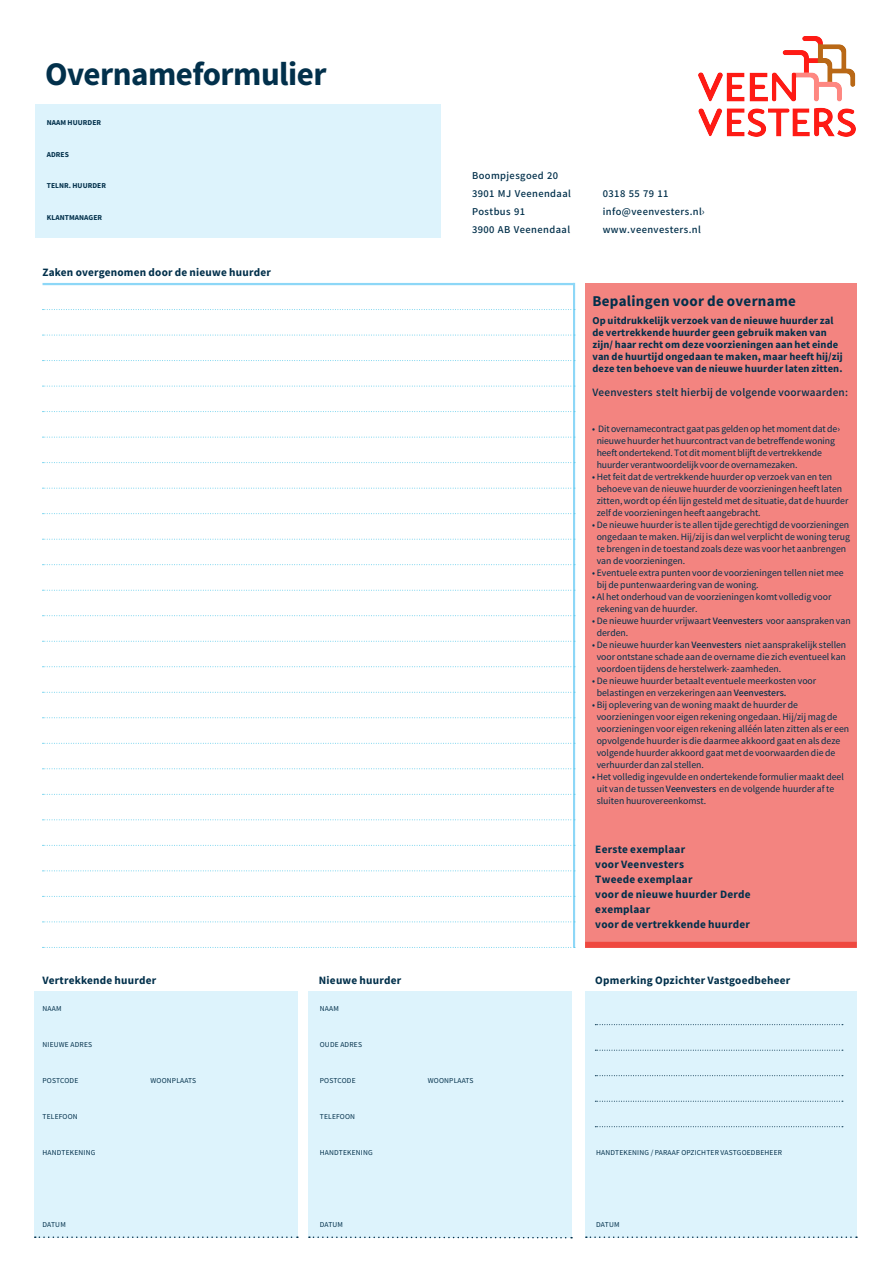
<style>
.page{position:relative;width:893px;height:1263px;background:#fff}
.page>*{position:absolute;margin:0;border:0;box-sizing:border-box;transform-origin:0 0}
.Titel{font:700 33px "Mada";letter-spacing:-.015em;color:#02304b}
.Normaal{font:700 15px "Mada";letter-spacing:.02em;color:#02304b}
.Normaal-2{font:700 11.25px/15px "Mada";letter-spacing:.02em;color:#02304b}
.Kopje_onderkast{font:700 11.25px "Mada";letter-spacing:.02em;color:#02304b}
.Normaal-3{font:500 11.25px "Mada";letter-spacing:.02em;color:#02304b}
.Normaal-4{font:700 10.5px/12px "Mada";letter-spacing:.01em;color:#02304b}
.Normaal-5{font:500 10.5px/18px "Mada";letter-spacing:.04em;color:#02304b}
.Normaal-6{font:9.75px/12px "Mada";color:#02304b}
.Normaal-7{font:7.5px "Mada";letter-spacing:.025em;color:#02304b}
.Normaal-8{font:700 7.5px "Mada";letter-spacing:.01em;color:#02304b}
.s1{font-weight:400}
.s2{font-style:inherit}
.s3{font-weight:500}
</style>
<div class="page">
<div style="left:585px;top:283px;width:272px;height:665px;background:#f38480"></div>
<div style="left:585px;top:942px;width:272px;height:6px;background:#ef483f"></div>
<hr style="left:43px;top:283px;width:531px;height:2px;background:#8dd7f7">
<hr style="left:573px;top:283px;width:2px;height:665px;background:#8dd7f7">
<svg style="left:43px;top:309px;width:532px;height:1px"></svg>
<svg style="left:43px;top:335px;width:532px;height:1px"></svg>
<svg style="left:43px;top:360px;width:532px;height:1px"></svg>
<svg style="left:43px;top:386px;width:532px;height:1px"></svg>
<svg style="left:43px;top:411px;width:532px;height:1px"></svg>
<svg style="left:43px;top:437px;width:532px;height:1px"></svg>
<svg style="left:43px;top:462px;width:532px;height:1px"></svg>
<svg style="left:43px;top:488px;width:532px;height:1px"></svg>
<svg style="left:43px;top:513px;width:532px;height:1px"></svg>
<svg style="left:43px;top:539px;width:532px;height:1px"></svg>
<svg style="left:43px;top:564px;width:532px;height:1px"></svg>
<svg style="left:43px;top:590px;width:532px;height:1px"></svg>
<svg style="left:43px;top:615px;width:532px;height:1px"></svg>
<svg style="left:43px;top:641px;width:532px;height:1px"></svg>
<svg style="left:43px;top:666px;width:532px;height:1px"></svg>
<svg style="left:43px;top:692px;width:532px;height:1px"></svg>
<svg style="left:43px;top:717px;width:532px;height:1px"></svg>
<svg style="left:43px;top:743px;width:532px;height:1px"></svg>
<svg style="left:43px;top:768px;width:532px;height:1px"></svg>
<svg style="left:43px;top:794px;width:532px;height:1px"></svg>
<svg style="left:43px;top:819px;width:532px;height:1px"></svg>
<svg style="left:43px;top:845px;width:532px;height:1px"></svg>
<svg style="left:43px;top:870px;width:532px;height:1px"></svg>
<svg style="left:43px;top:896px;width:532px;height:1px"></svg>
<svg style="left:43px;top:921px;width:532px;height:1px"></svg>
<svg style="left:43px;top:947px;width:532px;height:1px"></svg>
<div style="left:34px;top:991px;width:264px;height:246px;background:#ddf3fc"></div>
<div style="left:308px;top:991px;width:264px;height:246px;background:#ddf3fc"></div>
<div style="left:585px;top:991px;width:272px;height:246px;background:#ddf3fc"></div>
<svg style="left:35px;top:1236px;width:263px;height:2px"></svg>
<svg style="left:309px;top:1236px;width:263px;height:3px"></svg>
<svg style="left:586px;top:1236px;width:271px;height:2px"></svg>
<svg style="left:595px;top:1024px;width:248px;height:1px"></svg>
<svg style="left:595px;top:1050px;width:248px;height:1px"></svg>
<svg style="left:595px;top:1075px;width:248px;height:1px"></svg>
<svg style="left:595px;top:1101px;width:248px;height:1px"></svg>
<svg style="left:595px;top:1126px;width:248px;height:1px"></svg>
<svg style="left:698px;top:36px;width:158px;height:101px"></svg>
<div style="left:35px;top:104px;width:405px;height:134px;background:#ddf3fc"></div>
<p class="Titel" style="left:45px;top:55px;width:283px">Overnameformulier</p>
<p class="Normaal-8" style="left:47px;top:118px;width:56px">NAAM HUURDER</p>
<p class="Normaal-8" style="left:47px;top:150px;width:24px">ADRES</p>
<p class="Normaal-8" style="left:47px;top:181px;width:61px">TELNR. HUURDER</p>
<p class="Normaal-8" style="left:47px;top:213px;width:57px">KLANTMANAGER</p>
<p class="Kopje_onderkast" style="left:43px;top:266px;width:230px">Zaken overgenomen door de nieuwe huurder</p>
<p class="Normaal-5" style="left:472px;top:167px;width:100px">Boompjesgoed 20<br>3901 MJ Veenendaal<br>Postbus 91<br>3900 AB Veenendaal</p>
<p class="Kopje_onderkast" style="left:43px;top:974px;width:115px">Vertrekkende huurder</p>
<p class="Normaal-7" style="left:43px;top:1004px;width:20px">NAAM</p>
<p class="Normaal-7" style="left:43px;top:1040px;width:51px">NIEUWE ADRES</p>
<p class="Normaal-7" style="left:43px;top:1076px;width:37px">POSTCODE</p>
<p class="Normaal-7" style="left:151px;top:1076px;width:47px">WOONPLAATS</p>
<p class="Normaal-7" style="left:43px;top:1112px;width:37px">TELEFOON</p>
<p class="Normaal-7" style="left:43px;top:1148px;width:54px">HANDTEKENING</p>
<p class="Kopje_onderkast" style="left:319px;top:974px;width:84px">Nieuwe huurder</p>
<p class="Normaal-7" style="left:320px;top:1004px;width:20px">NAAM</p>
<p class="Normaal-7" style="left:320px;top:1040px;width:44px">OUDE ADRES</p>
<p class="Normaal-7" style="left:320px;top:1076px;width:37px">POSTCODE</p>
<p class="Normaal-7" style="left:428px;top:1076px;width:47px">WOONPLAATS</p>
<p class="Normaal-7" style="left:320px;top:1112px;width:37px">TELEFOON</p>
<p class="Normaal-7" style="left:320px;top:1148px;width:54px">HANDTEKENING</p>
<p class="Normaal-5" style="left:603px;top:185px;width:104px">0318 55 79 11 info@veenvesters.nl<span class="s1">› </span>www.veenvesters.nl</p>
<p class="Normaal" style="left:592px;top:293px;width:205px">Bepalingen voor de overname</p>
<p class="Normaal-4" style="left:592px;top:315px;width:252px">Op uitdrukkelijk verzoek van de nieuwe huurder zal de vertrekkende huurder geen gebruik maken van zijn/ haar recht om deze voorzieningen aan het einde van de huurtijd ongedaan te maken, maar heeft hij/zij deze ten behoeve van de nieuwe huurder laten zitten.</p>
<p class="Normaal-3" style="left:592px;top:386px;width:257px">Veenvesters stelt hierbij de volgende voorwaarden:</p>
<p class="Normaal-6" style="left:597px;top:423px;width:245px;text-indent:-5px">• Dit overnamecontract gaat pas gelden op het moment dat de<span class="s2">› </span>nieuwe huurder het huurcontract van de betreffende woning heeft ondertekend. Tot dit moment blijft de vertrekkende huurder verantwoordelijk voor de overnamezaken.</p>
<p class="Normaal-6" style="left:597px;top:471px;width:253px;text-indent:-5px">• Het feit dat de vertrekkende huurder op verzoek van en ten behoeve van de nieuwe huurder de voorzieningen heeft laten zitten, wordt op één lijn gesteld met de situatie, dat de huurder zelf de voorzieningen heeft aangebracht.</p>
<p class="Normaal-6" style="left:597px;top:519px;width:255px;text-indent:-5px">• De nieuwe huurder is te allen tijde gerechtigd de voorzieningen ongedaan te maken. Hij/zij is dan wel verplicht de woning terug te brengen in de toestand zoals deze was voor het aanbrengen van de voor zieningen.</p>
<p class="Normaal-6" style="left:597px;top:567px;width:249px;text-indent:-5px">• Eventuele extra punten voor de voorzieningen tellen niet mee bij de puntenwaardering van de woning.</p>
<p class="Normaal-6" style="left:597px;top:591px;width:236px;text-indent:-5px">• Al het onderhoud van de voorzieningen komt volledig voor rekening van de huurder.</p>
<p class="Normaal-6" style="left:597px;top:615px;width:256px;text-indent:-5px">• De nieuwe huurder vrijwaart <span class="s3">Veenvesters</span> voor aan spraken van derden.</p>
<p class="Normaal-6" style="left:597px;top:639px;width:251px;text-align:justify;text-indent:-5px">• De nieuwe huurder kan <span class="s3">Veenvesters</span> niet aansprakelijk stellen voor ontstane schade aan de overname die zich eventueel kan voordoen tijdens de herstel werk - zaam heden.</p>
<p class="Normaal-6" style="left:597px;top:675px;width:221px;text-indent:-5px">• De nieuwe huurder betaalt eventuele meer kosten voor belastingen en ver zekeringen aan <span class="s3">Veenvesters.</span></p>
<p class="Normaal-6" style="left:597px;top:699px;width:254px;text-indent:-5px">• Bij oplevering van de woning maakt de huurder de voorzieningen voor eigen rekening ongedaan. Hij/zij mag de voorzieningen voor eigen rekening alléén laten zitten als er een opvolgen de huurder is die daarmee akkoord gaat en als deze volgende huurder akkoord gaat met de voorwaarden die de verhuurder dan zal stellen.</p>
<p class="Normaal-6" style="left:597px;top:771px;width:249px;text-indent:-5px">• Het volledig ingevulde en onder teken de formulier maakt deel uit van de tussen <span class="s3">Veenvesters</span> en de volgende huurder af te sluiten huurovereenkomst.</p>
<p class="Normaal-2" style="left:595px;top:843px;width:157px">Eerste exemplaar<br>voor <span class="s2">Veenvesters<br></span>Tweede exemplaar<br>voor de nieuwe huurder Derde exemplaar<br>voor de vertrekkende huurder</p>
<p class="Kopje_onderkast" style="left:595px;top:974px;width:197px">Opmerking Opzichter Vastgoedbeheer</p>
<p class="Normaal-7" style="left:596px;top:1148px;width:187px">HANDTEKENING / PARAAF OPZICHTER VASTGOEDBEHEER</p>
<p class="Normaal-7" style="left:43px;top:1220px;width:25px">DATUM</p>
<p class="Normaal-7" style="left:320px;top:1220px;width:25px">DATUM</p>
<p class="Normaal-7" style="left:596px;top:1220px;width:25px">DATUM</p>
</div>
